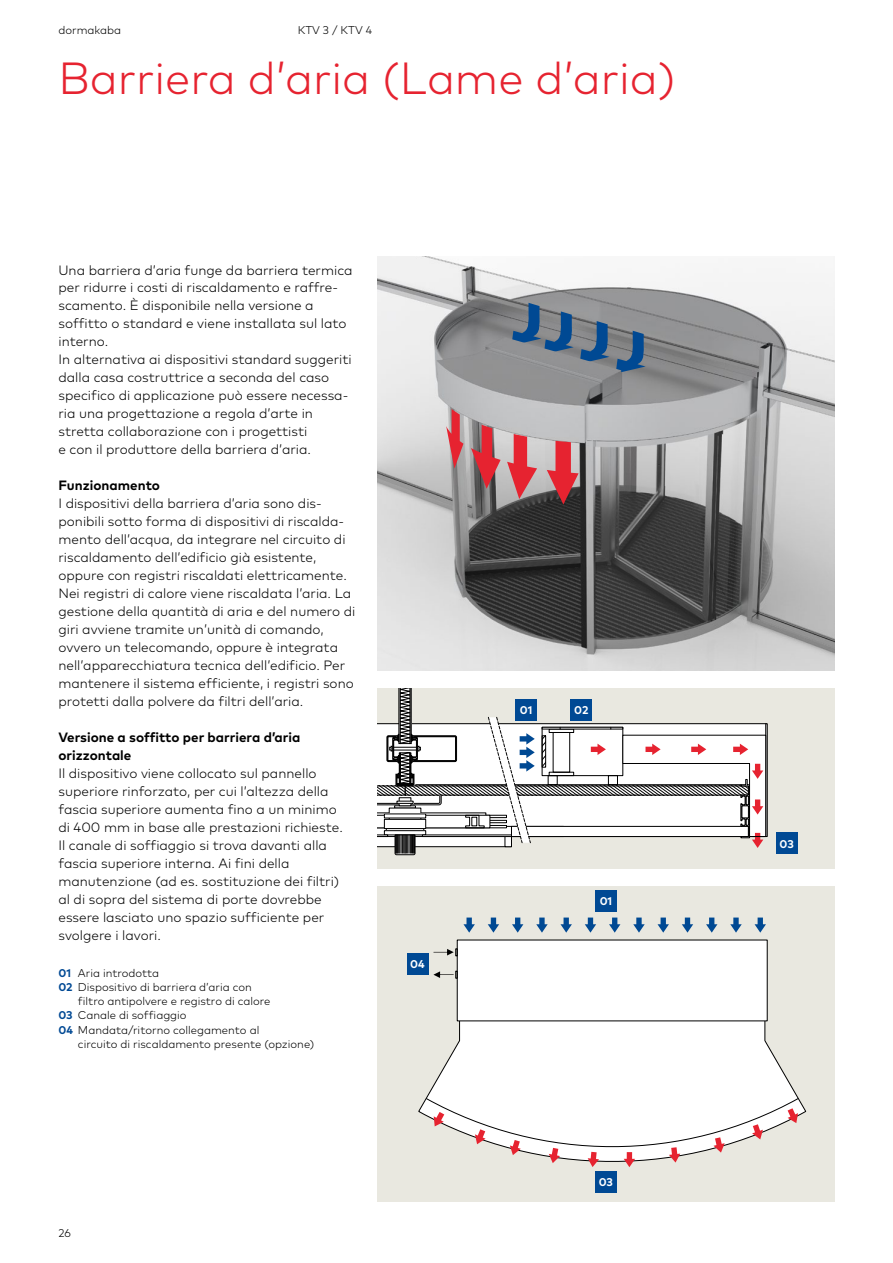
<style>
.page{position:relative;width:893px;height:1263px;background:#fff}
.page>*{position:absolute;margin:0;border:0;box-sizing:border-box;transform-origin:0 0}
.t1{font:300 45px "Mark Pro";color:#e62330}
.t2{font:300 13.5px/18px "Mark Pro";color:#000}
.t3{font:700 13.5px/18px "Mark Pro";color:#000}
.t4{font:300 11.25px "Mark Pro";color:#000}
.t5{font:700 11.25px "Mark Pro";letter-spacing:-.005em;color:#fff}
.s1{font-weight:700;color:#004994}
</style>
<div class="page">
<img style="left:377px;top:256px;width:457px;height:414px">
<svg style="left:616px;top:331px;width:30px;height:42px"></svg>
<svg style="left:580px;top:321px;width:29px;height:43px"></svg>
<svg style="left:511px;top:303px;width:63px;height:51px;background:#5c748d"></svg>
<svg style="left:547px;top:436px;width:32px;height:68px;background:#bb6369"></svg>
<svg style="left:507px;top:430px;width:30px;height:69px;background:#d07b80"></svg>
<svg style="left:471px;top:420px;width:30px;height:69px;background:#b2676c"></svg>
<svg style="left:446px;top:404px;width:17px;height:65px"></svg>
<div style="left:377px;top:688px;width:457px;height:180px;background:#e9e8e0"></div>
<svg style="left:377px;top:688px;width:389px;height:167px"></svg>
<div style="left:377px;top:886px;width:457px;height:316px;background:#e9e8e0"></div>
<svg style="left:418px;top:986px;width:389px;height:130px;fill:#fff"></svg>
<div style="left:457px;top:940px;width:310px;height:81px;background:#fff"></div>
<svg style="left:512px;top:917px;width:11px;height:16px"></svg>
<svg style="left:488px;top:917px;width:11px;height:16px"></svg>
<svg style="left:463px;top:917px;width:12px;height:16px"></svg>
<svg style="left:536px;top:917px;width:12px;height:16px"></svg>
<svg style="left:560px;top:917px;width:12px;height:16px"></svg>
<svg style="left:585px;top:917px;width:11px;height:16px"></svg>
<svg style="left:609px;top:917px;width:11px;height:16px"></svg>
<svg style="left:633px;top:917px;width:12px;height:16px"></svg>
<svg style="left:657px;top:917px;width:12px;height:16px"></svg>
<svg style="left:682px;top:917px;width:11px;height:16px"></svg>
<svg style="left:706px;top:917px;width:11px;height:16px"></svg>
<svg style="left:730px;top:917px;width:12px;height:16px"></svg>
<svg style="left:755px;top:917px;width:11px;height:16px"></svg>
<svg style="left:426px;top:1098px;width:373px;height:69px"></svg>
<svg style="left:433px;top:948px;width:25px;height:8px"></svg>
<svg style="left:433px;top:971px;width:25px;height:7px"></svg>
<div style="left:571px;top:699px;width:21px;height:21px;background:#004994"></div>
<div style="left:516px;top:699px;width:21px;height:21px;background:#004994"></div>
<div style="left:595px;top:890px;width:22px;height:21px;background:#004994"></div>
<div style="left:595px;top:1171px;width:22px;height:21px;background:#004994"></div>
<div style="left:776px;top:832px;width:21px;height:22px;background:#004994"></div>
<div style="left:407px;top:953px;width:21px;height:21px;background:#004994"></div>
<p class="t4" style="left:58px;top:21px;width:64px">dormakaba</p>
<p class="t4" style="left:298px;top:21px;width:76px">KTV 3 / KTV 4</p>
<h1 class="t1" style="left:58px;top:45px;width:619px">Barriera d’aria (Lame d’aria)</h1>
<p class="t2" style="left:58px;top:260px;width:296px">Una barriera d’aria funge da barriera termica per ridurre i costi di riscaldamento e raffre&shy;scamento. È disponibile nella versione a soffitto o standard e viene installata sul lato interno.<br>In alternativa ai dispositivi standard suggeriti dalla casa costruttrice a seconda del caso specifico di applicazione può essere necessa&shy;ria una progettazione a regola d’arte in stretta collaborazione con i progettisti<br>e con il produttore della barriera d’aria.</p>
<p class="t3" style="left:58px;top:476px;width:103px">Funzionamento</p>
<p class="t2" style="left:58px;top:494px;width:298px">I dispositivi della barriera d’aria sono dis&shy;ponibili sotto forma di dispositivi di riscalda&shy;mento dell’acqua, da integrare nel circuito di riscaldamento dell’edificio già esistente, oppure con registri riscaldati elettricamente.<br>Nei registri di calore viene riscaldata l’aria. La gestione della quantità di aria e del numero di giri avviene tramite un’unità di comando, ovvero un telecomando, oppure è integrata nell’apparecchiatura tecnica dell’edificio. Per mantenere il sistema efficiente, i registri sono protetti dalla polvere da filtri dell’aria.</p>
<p class="t3" style="left:58px;top:727px;width:243px">Versione a soffitto per barriera d’aria orizzontale</p>
<p class="t2" style="left:58px;top:764px;width:286px">Il dispositivo viene collocato sul pannello superiore rinforzato, per cui l’altezza della fascia superiore aumenta fino a un minimo di 400 mm in base alle prestazioni richieste.<br>Il canale di soffiaggio si trova davanti alla fascia superiore interna. Ai fini della manutenzione (ad es. sostituzione dei filtri) al di sopra del sistema di porte dovrebbe essere lasciato uno spazio sufficiente per svolgere i lavori.</p>
<p class="t4" style="left:58px;top:964px;width:102px"><span class="s1">01</span> Aria introdotta</p>
<p class="t4" style="left:58px;top:978px;width:195px"><span class="s1">02</span> Dispositivo di barriera d’aria con</p>
<p class="t4" style="left:78px;top:993px;width:194px">filtro antipolvere e registro di calore</p>
<p class="t4" style="left:58px;top:1007px;width:130px"><span class="s1">03</span> Canale di soffiaggio</p>
<p class="t4" style="left:58px;top:1021px;width:202px"><span class="s1">04</span> Mandata/ritorno collegamento al</p>
<p class="t4" style="left:78px;top:1035px;width:238px">circuito di riscaldamento presente (opzione)</p>
<p class="t5" style="left:410px;top:956px;width:16px">04</p>
<p class="t4" style="left:58px;top:1224px;width:14px">26</p>
<p class="t5" style="left:520px;top:702px;width:14px">01</p>
<p class="t5" style="left:574px;top:702px;width:16px">02</p>
<p class="t5" style="left:600px;top:893px;width:14px">01</p>
<p class="t5" style="left:599px;top:1174px;width:16px">03</p>
<p class="t5" style="left:780px;top:835px;width:16px">03</p>
</div>
